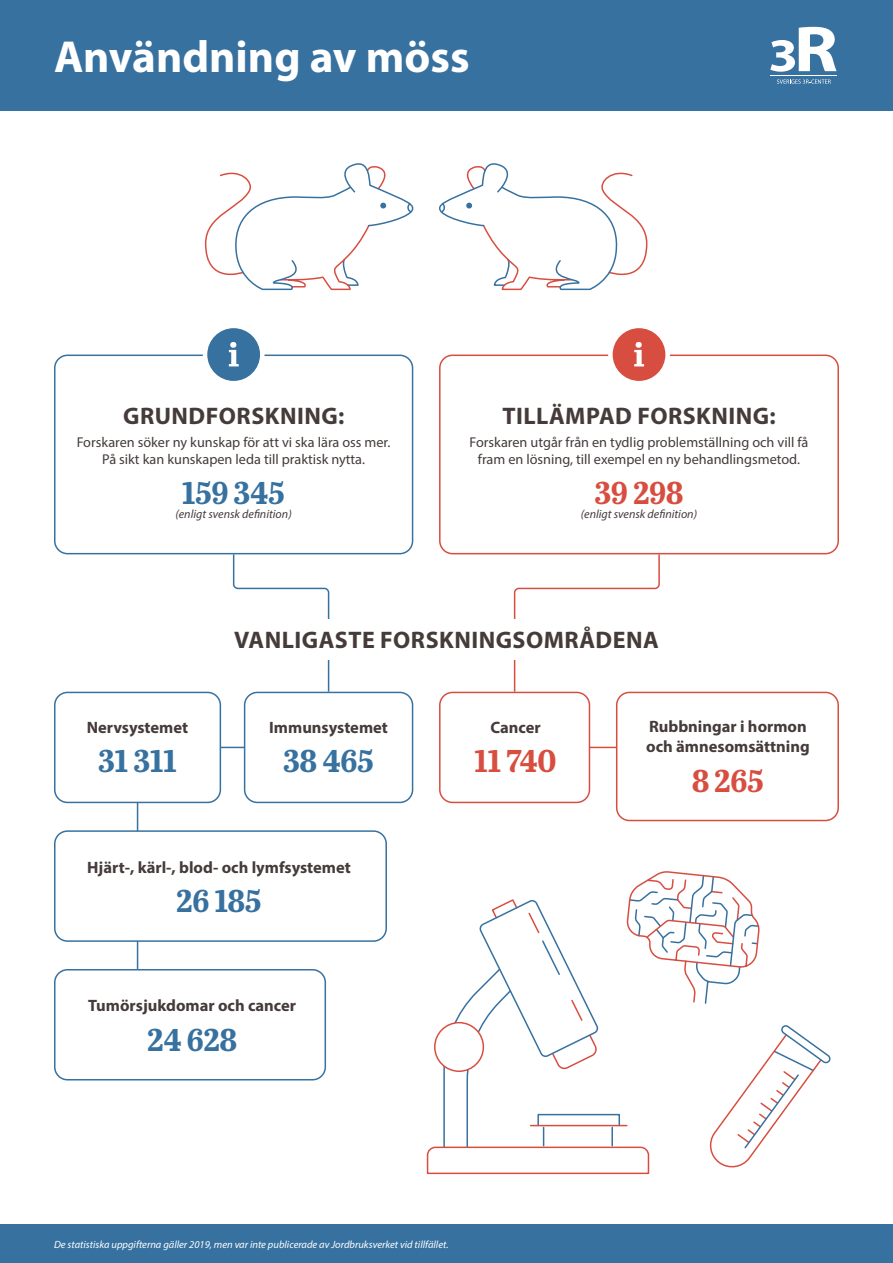
<style>
.page{position:relative;width:893px;height:1263px;background:#fff}
.page>*{position:absolute;margin:0;border:0;box-sizing:border-box;transform-origin:0 0}
.H1___Vit{font:700 45px "Myriad Pro";color:#fff}
.Siffra_1___Blå{font:700 31.5px "Abril Titling";color:#3771a0}
.Siffra_1___Röd{font:700 31.5px "Abril Titling";color:#d74e41}
.H2___Grå___Centrerad{font:700 24px "Myriad Pro";letter-spacing:.02em;color:#453b3a}
.H3___Grå___Centrerad{font:700 16.5px/19.8px "Myriad Pro";color:#453b3a}
.Bröd___Centrerad{font:14.25px/17.1px "Myriad Pro";color:#453b3a;text-align:center}
.Referens_-_Centrerad{font:italic 12px "Myriad Pro";color:#453b3a}
.Referens___Vit{font:italic 10.5px "Myriad Pro";color:#fff}
</style>
<div class="page">
<div style="left:0;top:0;width:893px;height:111px;background:#3771a0"></div>
<div style="left:0;top:1225px;width:893px;height:38px;background:#3771a0"></div>
<svg style="left:770px;top:27px;width:66px;height:45px"></svg>
<svg style="left:777px;top:79px;width:54px;height:5px"></svg>
<hr style="left:771px;top:75px;width:66px;height:1px;background:#fff">
<hr style="left:212px;top:747px;width:43px;height:1px;background:#3771a0">
<hr style="left:579px;top:747px;width:43px;height:1px;background:#d74e41">
<hr style="left:137px;top:795px;width:1px;height:184px;background:#3771a0">
<svg style="left:232px;top:554px;width:98px;height:139px"></svg>
<svg style="left:513px;top:554px;width:148px;height:139px"></svg>
<div style="left:221px;top:619px;width:454px;height:41px;background:#fff"></div>
<div style="left:54px;top:355px;width:359px;height:199px;border:2px solid #3771a0;border-radius:13px"></div>
<div style="left:54px;top:692px;width:167px;height:111px;border:2px solid #3771a0;border-radius:13px"></div>
<div style="left:245px;top:692px;width:168px;height:110px;background:#fff;border-radius:13px"></div>
<div style="left:244px;top:692px;width:169px;height:111px;border:2px solid #3771a0;border-radius:13px"></div>
<div style="left:440px;top:692px;width:149px;height:110px;background:#fff;border-radius:13px"></div>
<div style="left:439px;top:692px;width:151px;height:111px;border:2px solid #d74e41;border-radius:13px"></div>
<div style="left:616px;top:692px;width:223px;height:129px;border:2px solid #d74e41;border-radius:13px"></div>
<div style="left:55px;top:831px;width:331px;height:110px;background:#fff;border-radius:13px"></div>
<div style="left:54px;top:830px;width:333px;height:112px;border:2px solid #3771a0;border-radius:13px"></div>
<div style="left:55px;top:970px;width:270px;height:110px;background:#fff;border-radius:13px"></div>
<div style="left:54px;top:969px;width:272px;height:111px;border:2px solid #3771a0;border-radius:13px"></div>
<div style="left:439px;top:355px;width:400px;height:199px;border:2px solid #d74e41;border-radius:13px"></div>
<div style="left:205px;top:326px;width:57px;height:57px;background:#3771a0;border-radius:50%"></div>
<div style="left:203px;top:324px;width:62px;height:61px;border:4px solid #fff;border-radius:50%"></div>
<svg style="left:229px;top:342px;width:10px;height:24px"></svg>
<div style="left:610px;top:326px;width:58px;height:57px;background:#d74e41;border-radius:50%"></div>
<div style="left:608px;top:324px;width:62px;height:61px;border:4px solid #fff;border-radius:50%"></div>
<svg style="left:634px;top:342px;width:10px;height:24px"></svg>
<svg style="left:426px;top:871px;width:405px;height:304px"></svg>
<svg style="left:206px;top:172px;width:25px;height:104px"></svg>
<svg style="left:231px;top:163px;width:182px;height:128px"></svg>
<svg style="left:621px;top:172px;width:26px;height:104px"></svg>
<svg style="left:439px;top:163px;width:182px;height:128px"></svg>
<p class="H1___Vit" style="left:54px;top:28px;width:417px">Användning av möss</p>
<p class="H2___Grå___Centrerad" style="left:123px;top:400px;width:222px">GRUNDFORSKNING:</p>
<p class="Bröd___Centrerad" style="left:77px;top:434px;width:315px">Forskaren söker ny kunskap för att vi ska lära oss mer.<br>På sikt kan kunskapen leda till praktisk nytta.</p>
<p class="Siffra_1___Blå" style="left:182px;top:469px;width:104px">159 345</p>
<p class="Referens_-_Centrerad" style="left:176px;top:507px;width:118px">(enligt svensk definition)</p>
<p class="H2___Grå___Centrerad" style="left:502px;top:400px;width:275px">TILLÄMPAD FORSKNING:</p>
<p class="Bröd___Centrerad" style="left:470px;top:434px;width:340px">Forskaren utgår från en tydlig problemställning och vill få fram en lösning, till exempel en ny behandlingsmetod.</p>
<p class="Siffra_1___Röd" style="left:595px;top:469px;width:90px">39 298</p>
<p class="Referens_-_Centrerad" style="left:581px;top:507px;width:118px">(enligt svensk definition)</p>
<p class="H3___Grå___Centrerad" style="left:87px;top:717px;width:103px">Nervsystemet</p>
<p class="Siffra_1___Blå" style="left:98px;top:738px;width:80px">31 311</p>
<p class="H2___Grå___Centrerad" style="left:234px;top:625px;width:426px">VANLIGASTE FORSKNINGSOMRÅDENA</p>
<p class="H3___Grå___Centrerad" style="left:269px;top:717px;width:120px">Immunsystemet</p>
<p class="Siffra_1___Blå" style="left:283px;top:738px;width:92px">38 465</p>
<p class="H3___Grå___Centrerad" style="left:490px;top:717px;width:52px">Cancer</p>
<p class="Siffra_1___Röd" style="left:475px;top:738px;width:83px">11 740</p>
<p class="H3___Grå___Centrerad" style="left:646px;top:716px;width:165px">Rubbningar i hormon och ämnesomsättning</p>
<p class="Siffra_1___Röd" style="left:692px;top:757px;width:73px">8 265</p>
<p class="H3___Grå___Centrerad" style="left:87px;top:856px;width:265px">Hjärt-, kärl-, blod- och lymfsystemet</p>
<p class="Siffra_1___Blå" style="left:176px;top:878px;width:87px">26 185</p>
<p class="H3___Grå___Centrerad" style="left:88px;top:995px;width:210px">Tumörsjukdomar och cancer</p>
<p class="Siffra_1___Blå" style="left:147px;top:1016px;width:91px">24 628</p>
<p class="Referens___Vit" style="left:54px;top:1238px;width:396px">De statistiska uppgifterna gäller 2019, men var inte publicerade av Jordbruksverket vid tillfället.</p>
</div>
